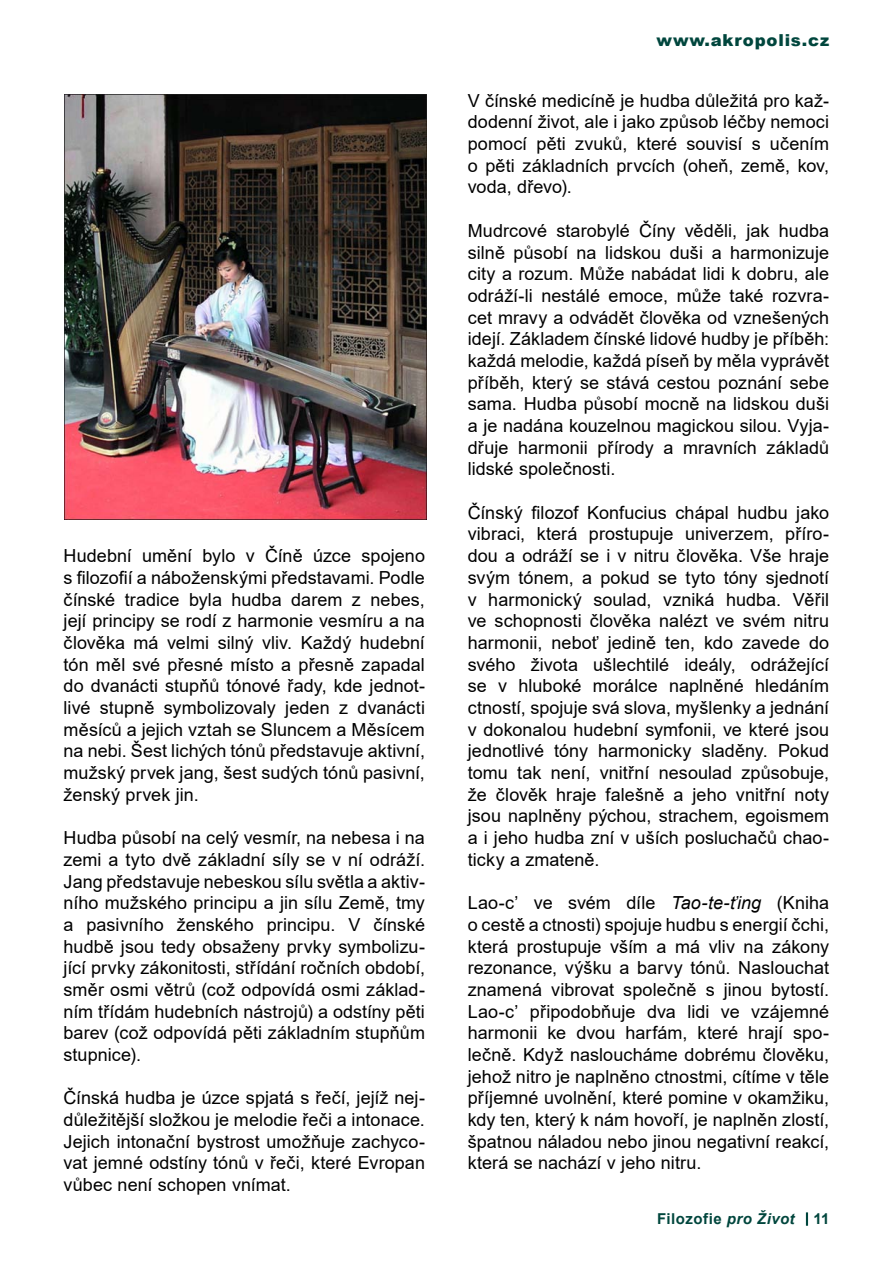
<style>
.page{position:relative;width:893px;height:1263px;background:#fff}
.page>*{position:absolute;margin:0;border:0;box-sizing:border-box;transform-origin:0 0}
.odstavec_odsazený_če{font:18px/21.8px "Arial";letter-spacing:.005em;color:#000;text-align:justify}
.t1{font:900 16.5px "Arial";letter-spacing:.05em;color:#00463d}
.t2{font:700 15px "Arial";letter-spacing:.03em;color:#00463d}
.s1{font-style:italic}
</style>
<div class="page">
<svg style="left:806px;top:1212px;width:2px;height:14px"></svg>
<img style="left:65px;top:94px;width:361px;height:426px">
<p class="odstavec_odsazený_če" style="left:64px;top:545px;width:363px">Hudební umění bylo v Číně úzce spojeno s filozofií a náboženskými představami. Podle čínské tradice byla hudba darem z nebes, její principy se rodí z harmonie vesmíru a na člověka má velmi silný vliv. Každý hudební tón měl své přesné místo a přesně zapadal do dvanácti stupňů tónové řady, kde jednot&shy;livé stupně symbolizovaly jeden z dvanácti měsíců a jejich vztah se Sluncem a Měsícem na nebi. Šest lichých tónů představuje aktivní, mužský prvek jang, šest sudých tónů pasivní, ženský prvek jin.</p>
<p class="odstavec_odsazený_če" style="left:64px;top:827px;width:363px">Hudba působí na celý vesmír, na nebesa i na zemi a tyto dvě základní síly se v ní odráží.<br>Jang představuje nebeskou sílu světla a aktiv&shy;ního mužského principu a jin sílu Země, tmy a pasivního ženského principu. V čínské hudbě jsou tedy obsaženy prvky symbolizu&shy;jící prvky zákonitosti, střídání ročních období, směr osmi větrů (což odpovídá osmi základ&shy;ním třídám hudebních nástrojů) a odstíny pěti barev (což odpovídá pěti základním stupňům stupnice).</p>
<p class="odstavec_odsazený_če" style="left:64px;top:1087px;width:363px">Čínská hudba je úzce spjatá s řečí, jejíž nej&shy;důležitější složkou je melodie řeči a intonace.<br>Jejich intonační bystrost umožňuje zachyco&shy;vat jemné odstíny tónů v řeči, které Evropan vůbec není schopen vnímat.</p>
<p class="t1" style="left:657px;top:28px;width:174px">www.akropolis.cz</p>
<p class="odstavec_odsazený_če" style="left:468px;top:89px;width:363px">V čínské medicíně je hudba důležitá pro kaž&shy;dodenní život, ale i jako způsob léčby nemoci pomocí pěti zvuků, které souvisí s učením o pěti základních prvcích (oheň, země, kov, voda, dřevo).</p>
<p class="odstavec_odsazený_če" style="left:468px;top:220px;width:363px">Mudrcové starobylé Číny věděli, jak hudba silně působí na lidskou duši a harmonizuje city a rozum. Může nabádat lidi k dobru, ale odráží-li nestálé emoce, může také rozvra&shy;cet mravy a odvádět člověka od vznešených idejí. Základem čínské lidové hudby je příběh: každá melodie, každá píseň by měla vyprávět příběh, který se stává cestou poznání sebe sama. Hudba působí mocně na lidskou duši a je nadána kouzelnou magickou silou. Vyja&shy;dřuje harmonii přírody a mravních základů lidské společnosti.</p>
<p class="odstavec_odsazený_če" style="left:468px;top:501px;width:363px">Čínský filozof Konfucius chápal hudbu jako vibraci, která prostupuje univerzem, příro&shy;dou a odráží se i v nitru člověka. Vše hraje svým tónem, a pokud se tyto tóny sjednotí v harmonický soulad, vzniká hudba. Věřil ve schopnosti člověka nalézt ve svém nitru harmonii, neboť jedině ten, kdo zavede do svého života ušlechtilé ideály, odrážející se v hluboké morálce naplněné hledáním ctností, spojuje svá slova, myšlenky a jednání v dokonalou hudební symfonii, ve které jsou jednotlivé tóny harmonicky sladěny. Pokud tomu tak není, vnitřní nesoulad způsobuje, že člověk hraje falešně a jeho vnitřní noty jsou naplněny pýchou, strachem, egoismem a i jeho hudba zní v uších posluchačů chao&shy;ticky a zmateně.</p>
<p class="odstavec_odsazený_če" style="left:468px;top:892px;width:363px">Lao-c’ ve svém díle <span class="s1">Tao-te-ťing</span> (Kniha o cestě a ctnosti) spojuje hudbu s energií čchi, která prostupuje vším a má vliv na zákony rezonance, výšku a barvy tónů. Naslouchat znamená vibrovat společně s jinou bytostí.<br>Lao-c’ připodobňuje dva lidi ve vzájemné harmonii ke dvou harfám, které hrají spo&shy;lečně. Když nasloucháme dobrému člověku, jehož nitro je naplněno ctnostmi, cítíme v těle příjemné uvolnění, které pomine v okamžiku, kdy ten, který k nám hovoří, je naplněn zlostí, špatnou náladou nebo jinou negativní reakcí, která se nachází v jeho nitru.</p>
<p class="t2" style="left:657px;top:1208px;width:139px">Filozofie <span class="s1">pro Život</span></p>
<p class="t2" style="left:813px;top:1208px;width:18px">11</p>
</div>
